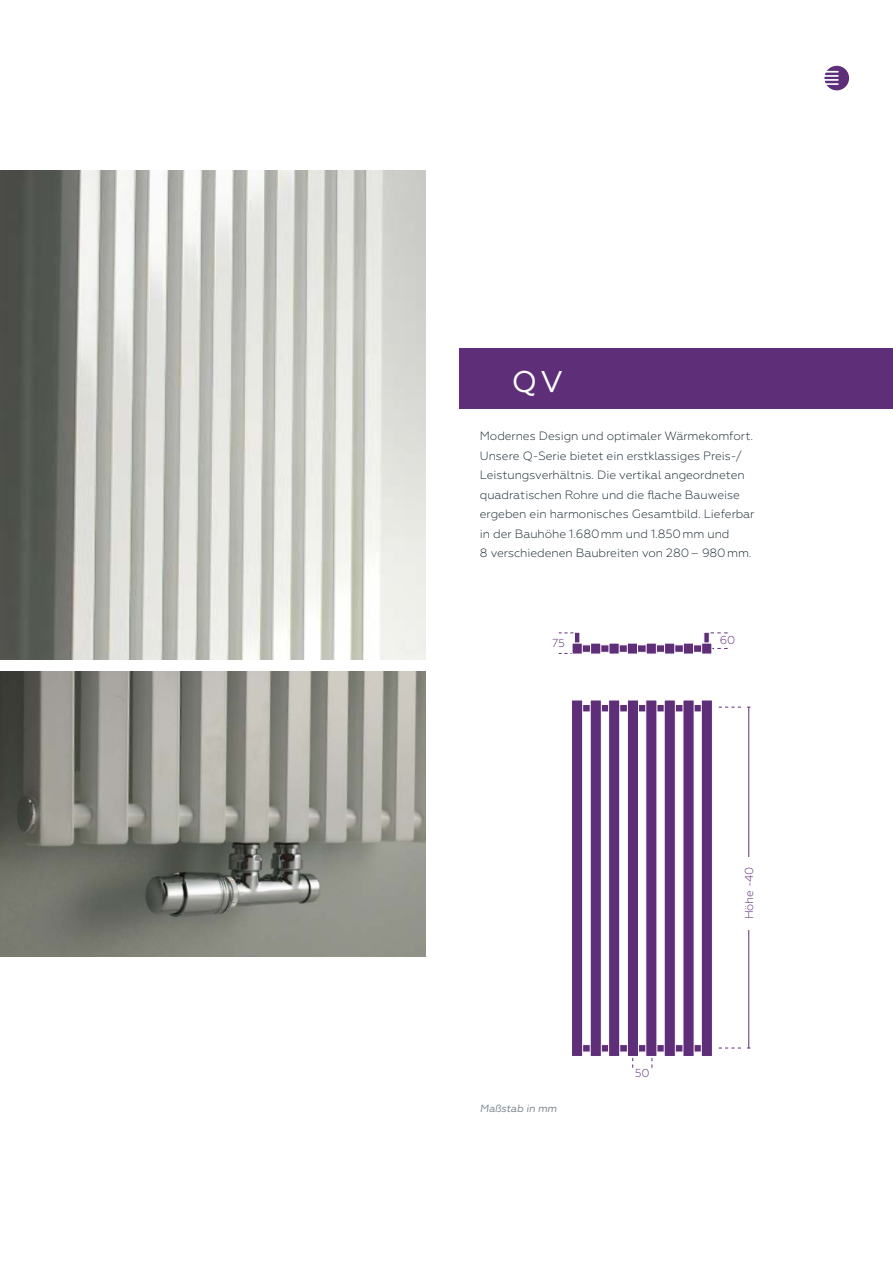
<style>
.page{position:relative;width:893px;height:1263px;background:#fff}
.page>*{position:absolute;margin:0;border:0;box-sizing:border-box;transform-origin:0 0}
.t1{font:30px "Geometria";color:#fff}
.t2{font:300 12px/19.5px "Geometria";letter-spacing:-.005em;color:#1b2b32}
.t3{font:300 11.55px "Geometria";letter-spacing:-.01em;color:#5f2e78}
.t4{font:italic 10.5px "Geometria";letter-spacing:-.01em;color:#7c868e}
</style>
<div class="page">
<svg style="left:824px;top:66px;width:25px;height:24px"></svg>
<hr style="left:748px;top:707px;width:1px;height:341px;background:#5f2e78">
<svg style="left:719px;top:707px;width:22px;height:1px"></svg>
<svg style="left:719px;top:1048px;width:22px;height:1px"></svg>
<div style="left:741px;top:857px;width:15px;height:72px;background:#fff"></div>
<img style="left:0;top:672px;width:425px;height:285px">
<img style="left:0;top:170px;width:425px;height:489px">
<div style="left:459px;top:349px;width:434px;height:60px;background:#5f2e78"></div>
<svg style="left:583px;top:1044px;width:118px;height:8px"></svg>
<svg style="left:583px;top:704px;width:118px;height:8px"></svg>
<div style="left:571px;top:700px;width:12px;height:357px;background:#5f2e78;border:1px solid #fff"></div>
<div style="left:590px;top:700px;width:11px;height:357px;background:#5f2e78;border:1px solid #fff"></div>
<div style="left:608px;top:700px;width:12px;height:357px;background:#5f2e78;border:1px solid #fff"></div>
<div style="left:627px;top:700px;width:12px;height:357px;background:#5f2e78;border:1px solid #fff"></div>
<div style="left:646px;top:700px;width:11px;height:357px;background:#5f2e78"></div>
<div style="left:664px;top:700px;width:11px;height:357px;background:#5f2e78;border:1px solid #fff"></div>
<div style="left:683px;top:700px;width:11px;height:357px;background:#5f2e78"></div>
<div style="left:701px;top:700px;width:12px;height:357px;background:#5f2e78;border:1px solid #fff"></div>
<svg style="left:582px;top:645px;width:119px;height:7px"></svg>
<svg style="left:575px;top:632px;width:5px;height:11px"></svg>
<svg style="left:704px;top:632px;width:5px;height:11px"></svg>
<div style="left:572px;top:643px;width:10px;height:11px;background:#5f2e78"></div>
<div style="left:590px;top:643px;width:11px;height:11px;background:#5f2e78;border:1px solid #fff"></div>
<div style="left:609px;top:643px;width:10px;height:11px;background:#5f2e78"></div>
<div style="left:627px;top:643px;width:11px;height:11px;background:#5f2e78;border:1px solid #fff"></div>
<div style="left:646px;top:643px;width:11px;height:11px;background:#5f2e78;border:1px solid #fff"></div>
<div style="left:664px;top:643px;width:11px;height:11px;background:#5f2e78;border:1px solid #fff"></div>
<div style="left:683px;top:643px;width:11px;height:11px;background:#5f2e78;border:1px solid #fff"></div>
<div style="left:701px;top:643px;width:11px;height:11px;background:#5f2e78;border:1px solid #fff"></div>
<h1 class="t1" style="left:512px;top:364px;width:53px">QV</h1>
<p class="t2" style="left:480px;top:426px;width:276px">Modernes Design und optimaler Wärmekomfort.<br>Unsere Q-Serie bietet ein erstklassiges Preis-/ Leistungsverhältnis. Die vertikal angeordneten quadratischen Rohre und die flache Bauweise ergeben ein harmonisches Gesamtbild. Lieferbar in der Bauhöhe 1.680mm und 1.850mm und<br>8 verschiedenen Baubreiten von 280– 980mm.</p>
<p class="t3" style="left:552px;top:637px;width:14px">75</p>
<p class="t3" style="left:720px;top:633px;width:17px">60</p>
<p class="t4" style="left:480px;top:1102px;width:79px">Maßstab in mm</p>
<p class="t3" style="left:635px;top:1066px;width:16px">50</p>
<p class="t3" style="left:743px;top:919px;width:54px;rotate:-90deg">Höhe -40</p>
</div>
